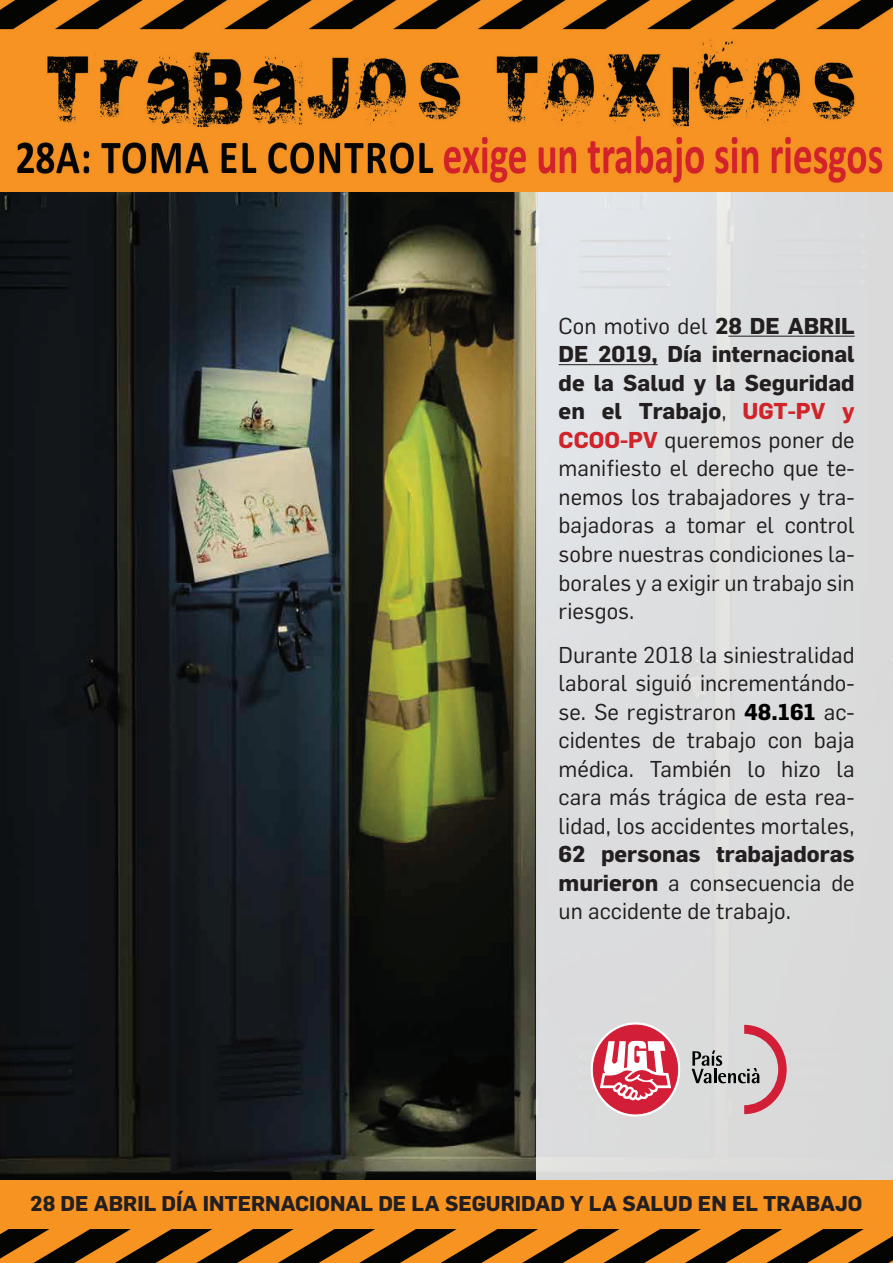
<style>
.page{position:relative;width:893px;height:1263px;background:#fff}
.page>*{position:absolute;margin:0;border:0;box-sizing:border-box;transform-origin:0 0}
.t1{font:22.5px/28.5px "Flama";color:#231f20;text-align:justify}
.t2{font:700 22.5px/28.5px "Flama";color:#231f20;text-align:justify}
.t3{font:700 22.5px "Flama";color:#d1232a}
.t4{font:700 21px "Flama";color:#231f20}
.s1{font-weight:400}
.s2{color:#d1232a}
.s3{font-weight:700;color:#d1232a}
.s4{font-weight:700;color:#000}
.s5{font-weight:700}
</style>
<div class="page">
<img style="left:0;top:191px;width:536px;height:989px">
<div style="left:536px;top:185px;width:357px;height:995px;background:#dbdcde"></div>
<div style="left:0;top:1180px;width:893px;height:83px;background:#f79321"></div>
<svg style="left:0;top:1229px;width:893px;height:34px"></svg>
<hr style="left:728px;top:336px;width:127px;height:1px;background:#231f20">
<hr style="left:559px;top:364px;width:99px;height:1px;background:#231f20">
<svg style="left:591px;top:1023px;width:89px;height:93px"></svg>
<div style="left:593px;top:1025px;width:85px;height:89px;background:#d21e37;border-radius:50%"></div>
<svg style="left:600px;top:1041px;width:71px;height:61px"></svg>
<svg style="left:692px;top:1025px;width:95px;height:89px"></svg>
<img style="left:0;top:0;width:893px;height:191px">
<p class="t2" style="left:559px;top:311px;width:298px"><span class="s1">Con motivo del</span> 28 de Abril de 2019, Día internacional de la Salud y la Seguridad en el Trabajo<span class="s1">,</span> <span class="s2">UGT</span></p>
<p class="t3" style="left:788px;top:398px;width:68px">-PV y</p>
<p class="t3" style="left:559px;top:426px;width:16px">CCOO</p>
<p class="t1" style="left:559px;top:425px;width:298px;text-indent:61px"><span class="s3">-PV</span> queremos poner de manifiesto el derecho que te&shy;nemos los trabajadores y tra&shy;bajadoras a tomar el control sobre nuestras condiciones la&shy;borales y a exigir un trabajo sin riesgos.</p>
<p class="t1" style="left:559px;top:640px;width:298px">Durante 2018 la siniestralidad laboral siguió incrementándo&shy;se. Se registraron <span class="s4">48.161</span> ac&shy;cidentes de trabajo con baja médica. También lo hizo la cara más trágica de esta rea&shy;lidad, los accidentes mortales,</p>
<p class="t1" style="left:559px;top:839px;width:298px"><span class="s5">62 personas trabajadoras murieron</span> a consecuencia de un accidente de trabajo.</p>
<p class="t4" style="left:30px;top:1191px;width:833px">28 de Abril Día Internacional de la Seguridad y la Salud en el Trabajo</p>
</div>
